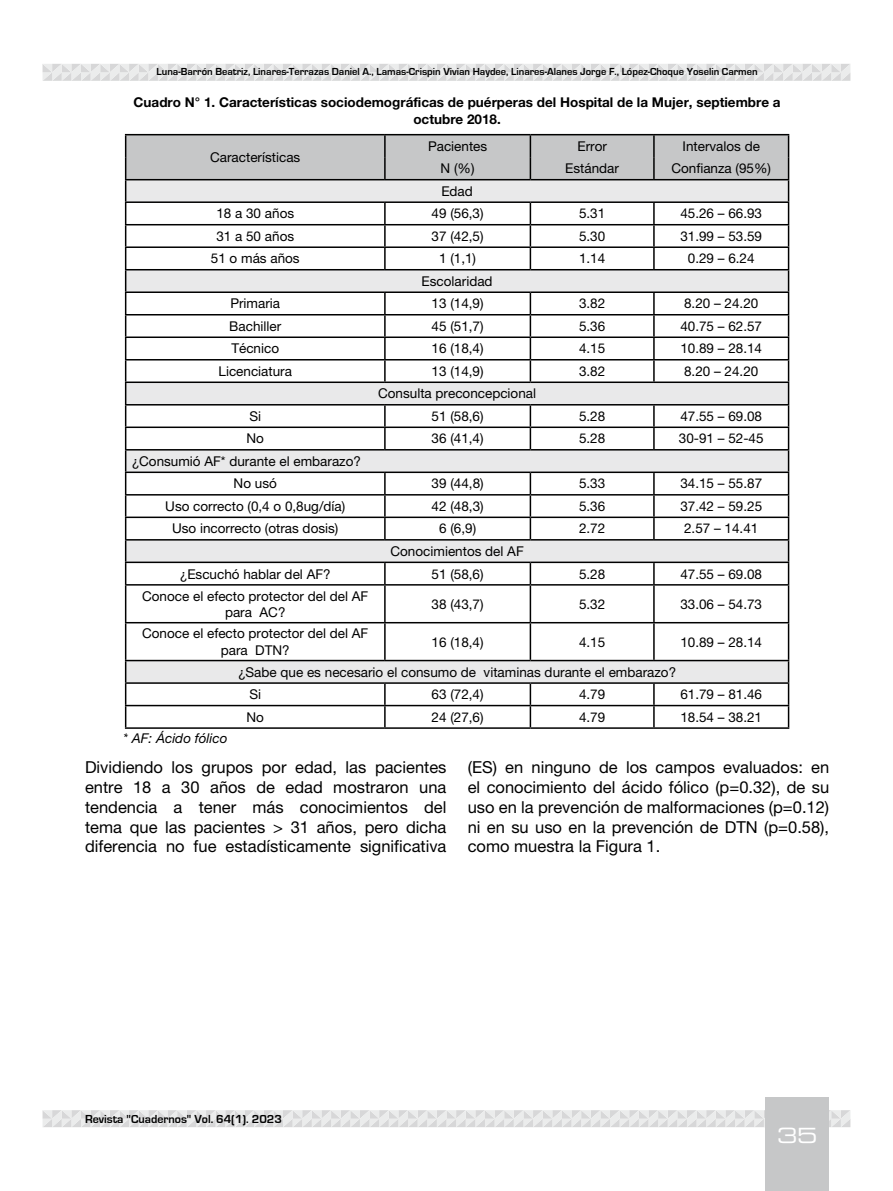
<style>
.page{position:relative;width:893px;height:1191px;background:#fff}
.page>*{position:absolute;margin:0;border:0;box-sizing:border-box;transform-origin:0 0}
.t1{font:21px "Eurostile LT Std Ex 2";color:#fff}
.t2{font:16.5px/19.8px "Helvetica Neue LT Std";color:#000;text-align:justify}
.t3{font:13.5px/22.5px "Helvetica Neue LT Std";color:#000}
.t4{font:700 13.5px/16.2px "Helvetica Neue LT Std";color:#000;text-align:center}
.t5{font:italic 13.5px "Helvetica Neue LT Std";color:#000}
.t6{font:700 12px "Eurostile";color:#000}
.t7{font:700 10.5px "Eurostile";color:#000}
</style>
<div class="page">
<svg style="left:43px;top:64px;width:807px;height:17px"></svg>
<svg style="left:43px;top:1110px;width:807px;height:17px"></svg>
<div style="left:765px;top:1097px;width:64px;height:94px;background:#c6c7c8"></div>
<svg style="left:126px;top:585px;width:662px;height:97px"></svg>
<hr style="left:125px;top:134px;width:260px;height:1px;background:#000">
<hr style="left:385px;top:134px;width:145px;height:1px;background:#000">
<hr style="left:530px;top:134px;width:124px;height:1px;background:#000">
<hr style="left:654px;top:134px;width:135px;height:1px;background:#000">
<svg style="left:125px;top:135px;width:664px;height:449px"></svg>
<hr style="left:125px;top:584px;width:260px;height:1px;background:#000">
<hr style="left:125px;top:585px;width:1px;height:37px;background:#000">
<hr style="left:385px;top:584px;width:145px;height:1px;background:#000">
<hr style="left:384px;top:585px;width:2px;height:37px;background:#000">
<hr style="left:530px;top:584px;width:124px;height:1px;background:#000">
<hr style="left:530px;top:585px;width:1px;height:37px;background:#000">
<hr style="left:654px;top:584px;width:135px;height:1px;background:#000">
<hr style="left:653px;top:585px;width:2px;height:37px;background:#000">
<hr style="left:788px;top:585px;width:1px;height:37px;background:#000">
<hr style="left:125px;top:622px;width:260px;height:1px;background:#000">
<hr style="left:125px;top:623px;width:1px;height:37px;background:#000">
<hr style="left:385px;top:622px;width:145px;height:1px;background:#000">
<hr style="left:384px;top:623px;width:2px;height:37px;background:#000">
<hr style="left:530px;top:622px;width:124px;height:1px;background:#000">
<hr style="left:530px;top:623px;width:1px;height:37px;background:#000">
<hr style="left:654px;top:622px;width:135px;height:1px;background:#000">
<hr style="left:653px;top:623px;width:2px;height:37px;background:#000">
<hr style="left:788px;top:623px;width:1px;height:37px;background:#000">
<hr style="left:125px;top:660px;width:260px;height:1px;background:#000">
<hr style="left:385px;top:660px;width:145px;height:1px;background:#000">
<hr style="left:530px;top:660px;width:124px;height:1px;background:#000">
<hr style="left:654px;top:660px;width:135px;height:1px;background:#000">
<hr style="left:125px;top:682px;width:260px;height:2px;background:#000">
<hr style="left:385px;top:682px;width:145px;height:2px;background:#000">
<hr style="left:384px;top:684px;width:2px;height:21px;background:#000">
<hr style="left:530px;top:682px;width:124px;height:2px;background:#000">
<hr style="left:654px;top:682px;width:135px;height:2px;background:#000">
<hr style="left:653px;top:684px;width:2px;height:21px;background:#000">
<hr style="left:125px;top:705px;width:260px;height:1px;background:#000">
<svg style="left:125px;top:661px;width:1px;height:66px"></svg>
<hr style="left:385px;top:705px;width:145px;height:1px;background:#000">
<hr style="left:384px;top:706px;width:2px;height:21px;background:#000">
<hr style="left:530px;top:705px;width:124px;height:1px;background:#000">
<svg style="left:530px;top:684px;width:1px;height:43px"></svg>
<hr style="left:654px;top:705px;width:135px;height:1px;background:#000">
<hr style="left:653px;top:706px;width:2px;height:21px;background:#000">
<svg style="left:788px;top:661px;width:1px;height:66px"></svg>
<hr style="left:125px;top:727px;width:260px;height:2px;background:#000">
<hr style="left:385px;top:727px;width:145px;height:2px;background:#000">
<hr style="left:530px;top:727px;width:124px;height:2px;background:#000">
<hr style="left:654px;top:727px;width:135px;height:2px;background:#000">
<p class="t7" style="left:157px;top:66px;width:603px">Luna-Barrón Beatriz, Linares-Terrazas Daniel A., Lamas-Crispin Vivian Haydee, Linares-Alanes Jorge F., López-Choque Yoselin Carmen</p>
<p class="t4" style="left:134px;top:94px;width:649px">Cuadro N° 1. Características sociodemográficas de puérperas del Hospital de la Mujer, septiembre a octubre 2018.</p>
<p class="t3" style="left:210px;top:146px;width:92px">Características</p>
<p class="t3" style="left:428px;top:134px;width:61px">Pacientes</p>
<p class="t3" style="left:577px;top:134px;width:31px">Error</p>
<p class="t3" style="left:682px;top:134px;width:79px">Intervalos de</p>
<p class="t3" style="left:441px;top:157px;width:35px">N (%)</p>
<p class="t3" style="left:565px;top:157px;width:55px">Estándar</p>
<p class="t3" style="left:671px;top:157px;width:101px">Confianza (95%)</p>
<p class="t3" style="left:441px;top:179px;width:33px">Edad</p>
<p class="t3" style="left:216px;top:202px;width:79px">18 a 30 años</p>
<p class="t3" style="left:432px;top:202px;width:54px">49 (56,3)</p>
<p class="t3" style="left:579px;top:202px;width:28px">5.31</p>
<p class="t3" style="left:680px;top:202px;width:83px">45.26 – 66.93</p>
<p class="t3" style="left:216px;top:224px;width:79px">31 a 50 años</p>
<p class="t3" style="left:432px;top:224px;width:54px">37 (42,5)</p>
<p class="t3" style="left:579px;top:224px;width:28px">5.30</p>
<p class="t3" style="left:680px;top:224px;width:83px">31.99 – 53.59</p>
<p class="t3" style="left:211px;top:247px;width:90px">51 o más años</p>
<p class="t3" style="left:439px;top:247px;width:39px">1 (1,1)</p>
<p class="t3" style="left:579px;top:247px;width:28px">1.14</p>
<p class="t3" style="left:688px;top:247px;width:68px">0.29 – 6.24</p>
<p class="t3" style="left:422px;top:270px;width:72px">Escolaridad</p>
<p class="t3" style="left:230px;top:292px;width:51px">Primaria</p>
<p class="t3" style="left:432px;top:292px;width:54px">13 (14,9)</p>
<p class="t3" style="left:579px;top:292px;width:28px">3.82</p>
<p class="t3" style="left:684px;top:292px;width:76px">8.20 – 24.20</p>
<p class="t3" style="left:229px;top:315px;width:53px">Bachiller</p>
<p class="t3" style="left:432px;top:315px;width:54px">45 (51,7)</p>
<p class="t3" style="left:579px;top:315px;width:28px">5.36</p>
<p class="t3" style="left:680px;top:315px;width:83px">40.75 – 62.57</p>
<p class="t3" style="left:231px;top:337px;width:49px">Técnico</p>
<p class="t3" style="left:432px;top:337px;width:54px">16 (18,4)</p>
<p class="t3" style="left:579px;top:337px;width:28px">4.15</p>
<p class="t3" style="left:680px;top:337px;width:83px">10.89 – 28.14</p>
<p class="t3" style="left:219px;top:360px;width:75px">Licenciatura</p>
<p class="t3" style="left:432px;top:360px;width:54px">13 (14,9)</p>
<p class="t3" style="left:579px;top:360px;width:28px">3.82</p>
<p class="t3" style="left:684px;top:360px;width:76px">8.20 – 24.20</p>
<p class="t3" style="left:378px;top:382px;width:160px">Consulta preconcepcional</p>
<p class="t3" style="left:249px;top:405px;width:13px">Si</p>
<p class="t3" style="left:432px;top:405px;width:54px">51 (58,6)</p>
<p class="t3" style="left:579px;top:405px;width:28px">5.28</p>
<p class="t3" style="left:680px;top:405px;width:83px">47.55 – 69.08</p>
<p class="t3" style="left:247px;top:427px;width:19px">No</p>
<p class="t3" style="left:432px;top:427px;width:54px">36 (41,4)</p>
<p class="t3" style="left:579px;top:427px;width:28px">5.28</p>
<p class="t3" style="left:679px;top:427px;width:86px">30-91 – 52-45</p>
<p class="t3" style="left:234px;top:450px;width:129px;text-indent:-102px">¿Consumió AF* durante el embarazo?<br>No usó</p>
<p class="t3" style="left:432px;top:472px;width:54px">39 (44,8)</p>
<p class="t3" style="left:579px;top:472px;width:28px">5.33</p>
<p class="t3" style="left:680px;top:472px;width:83px">34.15 – 55.87</p>
<p class="t3" style="left:165px;top:495px;width:182px">Uso correcto (0,4 o 0,8ug/día)</p>
<p class="t3" style="left:432px;top:495px;width:54px">42 (48,3)</p>
<p class="t3" style="left:579px;top:495px;width:28px">5.36</p>
<p class="t3" style="left:680px;top:495px;width:83px">37.42 – 59.25</p>
<p class="t3" style="left:172px;top:517px;width:168px">Uso incorrecto (otras dosis)</p>
<p class="t3" style="left:439px;top:517px;width:39px">6 (6,9)</p>
<p class="t3" style="left:579px;top:517px;width:28px">2.72</p>
<p class="t3" style="left:684px;top:517px;width:76px">2.57 – 14.41</p>
<p class="t3" style="left:390px;top:540px;width:135px">Conocimientos del AF</p>
<p class="t3" style="left:180px;top:562px;width:152px">¿Escuchó hablar del AF?</p>
<p class="t3" style="left:432px;top:562px;width:54px">51 (58,6)</p>
<p class="t3" style="left:579px;top:562px;width:28px">5.28</p>
<p class="t3" style="left:680px;top:562px;width:83px">47.55 – 69.08</p>
<p class="t3" style="left:142px;top:587px;width:228px;line-height:16.2px;text-align:center">Conoce el efecto protector del del AF para AC?</p>
<p class="t3" style="left:432px;top:592px;width:54px">38 (43,7)</p>
<p class="t3" style="left:579px;top:592px;width:28px">5.32</p>
<p class="t3" style="left:680px;top:592px;width:83px">33.06 – 54.73</p>
<p class="t3" style="left:142px;top:625px;width:228px;line-height:16.2px;text-align:center">Conoce el efecto protector del del AF para DTN?</p>
<p class="t3" style="left:432px;top:630px;width:54px">16 (18,4)</p>
<p class="t3" style="left:579px;top:630px;width:28px">4.15</p>
<p class="t3" style="left:680px;top:630px;width:83px">10.89 – 28.14</p>
<p class="t3" style="left:249px;top:660px;width:428px;text-indent:-11px">¿Sabe que es necesario el consumo de vitaminas durante el embarazo?<br>Si</p>
<p class="t3" style="left:432px;top:683px;width:54px">63 (72,4)</p>
<p class="t3" style="left:579px;top:683px;width:28px">4.79</p>
<p class="t3" style="left:680px;top:683px;width:83px">61.79 – 81.46</p>
<p class="t3" style="left:247px;top:705px;width:19px">No</p>
<p class="t3" style="left:432px;top:705px;width:54px">24 (27,6)</p>
<p class="t3" style="left:579px;top:705px;width:28px">4.79</p>
<p class="t3" style="left:680px;top:705px;width:83px">18.54 – 38.21</p>
<p class="t5" style="left:123px;top:730px;width:106px">* AF: Ácido fólico</p>
<p class="t2" style="left:85px;top:757px;width:363px">Dividiendo los grupos por edad, las pacientes entre 18 a 30 años de edad mostraron una tendencia a tener más conocimientos del tema que las pacientes &gt; 31 años, pero dicha diferencia no fue estadísticamente significativa</p>
<p class="t2" style="left:468px;top:757px;width:363px">(ES) en ninguno de los campos evaluados: en el conocimiento del ácido fólico (p=0.32), de su uso en la prevención de malformaciones (p=0.12) ni en su uso en la prevención de DTN (p=0.58), como muestra la Figura 1.</p>
<p class="t6" style="left:85px;top:1112px;width:198px">Revista "Cuadernos" Vol. 64(1). 2023</p>
<h1 class="t1" style="left:777px;top:1121px;width:42px">35</h1>
</div>
